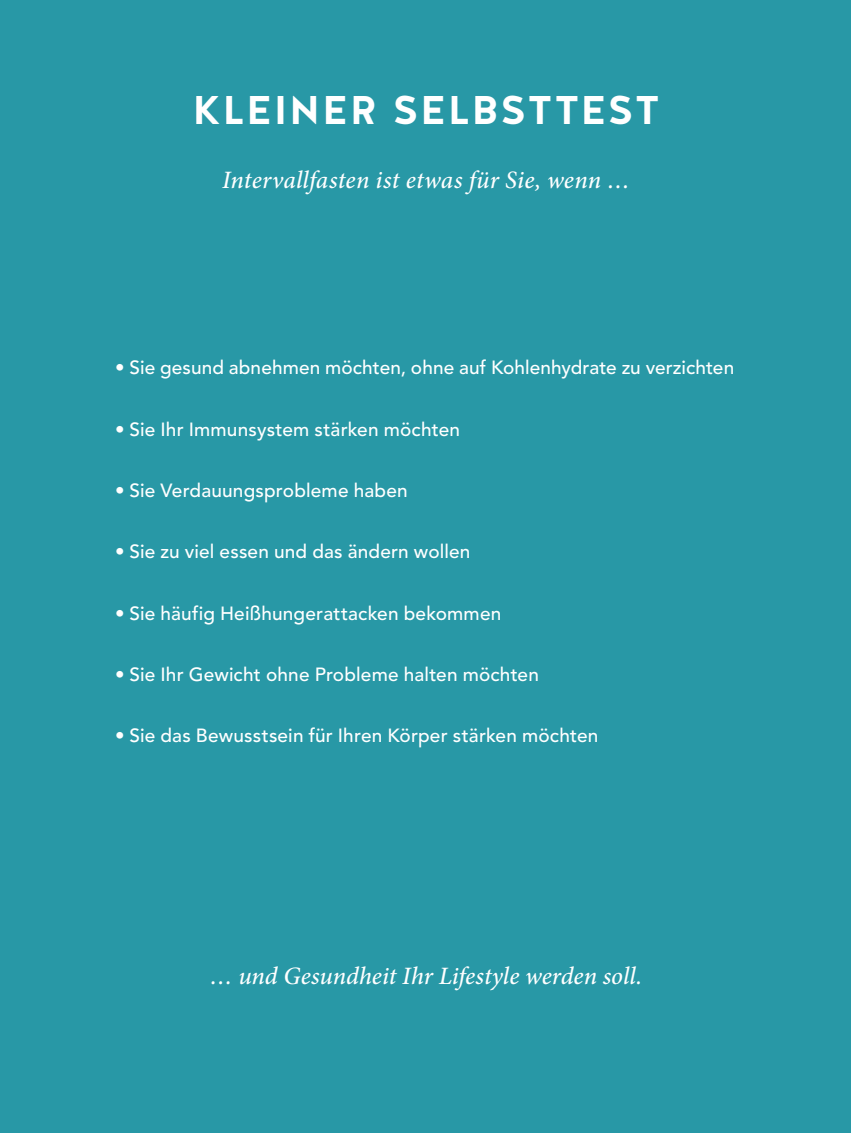
<style>
.page{position:relative;width:851px;height:1133px;background:#fff}
.page>*{position:absolute;margin:0;border:0;box-sizing:border-box;transform-origin:0 0}
.t1{font:700 40px "Halis GR";letter-spacing:.045em;color:#fff}
.t2{font:italic 500 25px "Minion Pro";letter-spacing:.005em;color:#fff}
.t3{font:500 19px "Avenir LT Std";letter-spacing:.01em;color:#fff}
</style>
<div class="page">
<hr style="left:0;top:0;width:1px;height:1133px;background:#2898a6">
<div style="left:1px;top:0;width:849px;height:1133px;background:#2898a6"></div>
<h1 class="t1" style="left:192px;top:94px;width:468px">KLEINER SELBSTTEST</h1>
<h2 class="t2" style="left:222px;top:170px;width:409px">Intervallfasten ist etwas für Sie, wenn …</h2>
<p class="t3" style="left:115px;top:360px;width:620px">• Sie gesund abnehmen möchten, ohne auf Kohlenhydrate zu verzichten</p>
<p class="t3" style="left:115px;top:421px;width:346px">• Sie Ihr Immunsystem stärken möchten</p>
<p class="t3" style="left:115px;top:482px;width:294px">• Sie Verdauungsprobleme haben</p>
<p class="t3" style="left:115px;top:544px;width:357px">• Sie zu viel essen und das ändern wollen</p>
<p class="t3" style="left:115px;top:605px;width:388px">• Sie häufig Heißhungerattacken bekommen</p>
<p class="t3" style="left:115px;top:666px;width:425px">• Sie Ihr Gewicht ohne Probleme halten möchten</p>
<p class="t3" style="left:115px;top:728px;width:485px">• Sie das Bewusstsein für Ihren Körper stärken möchten</p>
<h2 class="t2" style="left:210px;top:965px;width:433px">… und Gesundheit Ihr Lifestyle werden soll.</h2>
</div>
